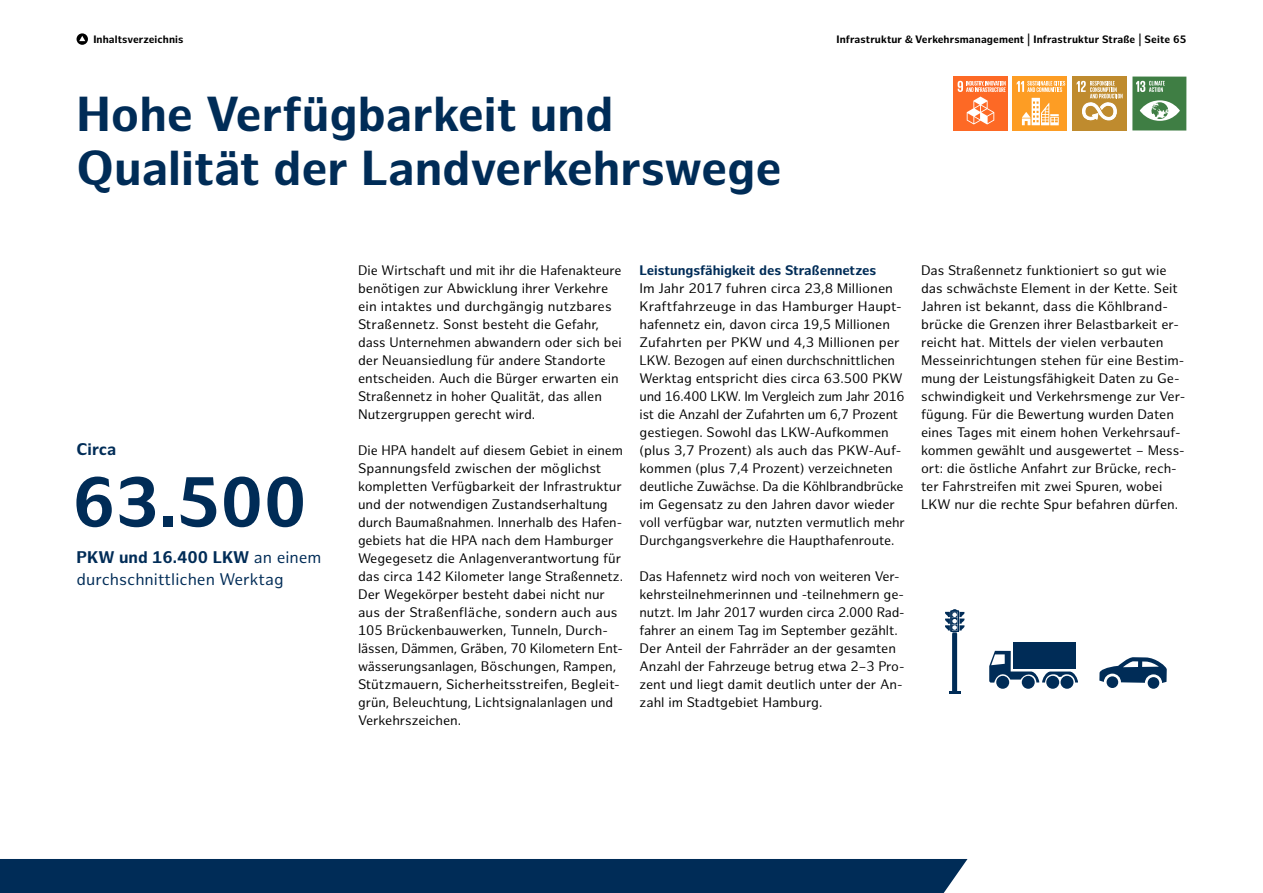
<style>
.page{position:relative;width:1263px;height:893px;background:#fff}
.page>*{position:absolute;margin:0;border:0;box-sizing:border-box;transform-origin:0 0}
.t1{font:700 69px "Hamburg Sans";color:#002c57}
.t2{font:700 48px/54px "Hamburg Sans";color:#002c57}
.t3{font:16.5px/22.5px "Hamburg Sans";color:#002c57}
.t4{font:700 16.5px "Hamburg Sans";color:#002c57}
.t5{font:13.5px/18px "Hamburg Sans";color:#000}
.t6{font:700 13.5px "Hamburg Sans";color:#002c57}
.t7{font:700 10.5px "Hamburg Sans";letter-spacing:.01em;color:#000}
.s1{font-weight:700}
</style>
<div class="page">
<div style="left:0;top:859px;width:967px;height:34px;background:#002c57"></div>
<svg style="left:77px;top:33px;width:11px;height:12px"></svg>
<svg style="left:79px;top:36px;width:6px;height:5px"></svg>
<div style="left:1073px;top:77px;width:54px;height:54px;background:#bf8b2e"></div>
<svg style="left:1077px;top:81px;width:45px;height:40px"></svg>
<div style="left:1013px;top:77px;width:54px;height:54px;background:#fd9d24"></div>
<svg style="left:1022px;top:98px;width:37px;height:27px"></svg>
<svg style="left:1017px;top:81px;width:48px;height:11px"></svg>
<div style="left:953px;top:77px;width:54px;height:54px;background:#fd6925"></div>
<svg style="left:958px;top:81px;width:48px;height:43px"></svg>
<div style="left:1132px;top:77px;width:54px;height:54px;background:#3f7e44"></div>
<svg style="left:1140px;top:100px;width:40px;height:21px"></svg>
<svg style="left:1136px;top:81px;width:29px;height:11px"></svg>
<svg style="left:945px;top:609px;width:19px;height:85px"></svg>
<svg style="left:1099px;top:657px;width:68px;height:26px"></svg>
<div style="left:1147px;top:677px;width:12px;height:12px;background:#002c57;border-radius:50%"></div>
<div style="left:1106px;top:676px;width:12px;height:12px;background:#002c57;border-radius:50%"></div>
<div style="left:1046px;top:676px;width:13px;height:13px;background:#002c57;border-radius:50%"></div>
<svg style="left:1060px;top:676px;width:13px;height:13px"></svg>
<div style="left:996px;top:676px;width:13px;height:13px;background:#002c57;border-radius:50%"></div>
<div style="left:1022px;top:676px;width:13px;height:13px;background:#002c57;border-radius:50%"></div>
<svg style="left:989px;top:651px;width:89px;height:32px"></svg>
<div style="left:1013px;top:642px;width:62px;height:27px;background:#002c57"></div>
<p class="t7" style="left:93px;top:33px;width:92px">Inhaltsverzeichnis</p>
<p class="t7" style="left:836px;top:33px;width:351px">Infrastruktur &amp; Verkehrsmanagement | Infrastruktur Straße | Seite 65</p>
<h2 class="t2" style="left:77px;top:88px;width:707px">Hohe Verfügbarkeit und<br>Qualität der Landverkehrswege</h2>
<p class="t4" style="left:77px;top:439px;width:41px">Circa</p>
<h1 class="t1" style="left:72px;top:462px;width:236px">63.500</h1>
<p class="t3" style="left:77px;top:546px;width:246px"><span class="s1">PKW und 16.400 LKW</span> an einem durchschnittlichen Werktag</p>
<p class="t5" style="left:358px;top:261px;width:265px">Die Wirtschaft und mit ihr die Hafenakteure benötigen zur Abwicklung ihrer Verkehre ein intaktes und durchgängig nutzbares Straßennetz. Sonst besteht die Gefahr, dass Unternehmen abwandern oder sich bei der Neuansiedlung für andere Standorte entscheiden. Auch die Bürger erwarten ein Straßennetz in hoher Qualität, das allen Nutzergruppen gerecht wird.</p>
<p class="t5" style="left:358px;top:441px;width:267px">Die HPA handelt auf diesem Gebiet in einem Spannungsfeld zwischen der möglichst kompletten Verfügbarkeit der Infrastruktur und der notwendigen Zustandserhaltung durch Baumaßnahmen. Innerhalb des Hafen&shy;gebiets hat die HPA nach dem Hamburger Wegegesetz die Anlagenverantwortung für das circa 142 Kilometer lange Straßennetz.<br>Der Wegekörper besteht dabei nicht nur aus der Straßenfläche, sondern auch aus 105 Brückenbauwerken, Tunneln, Durch&shy;lässen, Dämmen, Gräben, 70 Kilometern Ent&shy;wässerungsanlagen, Böschungen, Rampen, Stützmauern, Sicherheitsstreifen, Begleit&shy;grün, Beleuchtung, Lichtsignalanlagen und Verkehrszeichen.</p>
<p class="t6" style="left:639px;top:262px;width:238px">Leistungsfähigkeit des Straßennetzes</p>
<p class="t5" style="left:639px;top:279px;width:267px">Im Jahr 2017 fuhren circa 23,8 Millionen Kraftfahrzeuge in das Hamburger Haupt&shy;hafennetz ein, davon circa 19,5 Millionen Zufahrten per PKW und 4,3 Millionen per LKW. Bezogen auf einen durchschnittlichen Werktag entspricht dies circa 63.500 PKW und 16.400 LKW. Im Vergleich zum Jahr 2016 ist die Anzahl der Zufahrten um 6,7 Prozent gestiegen. Sowohl das LKW-Aufkommen (plus 3,7 Prozent) als auch das PKW-Auf&shy;kommen (plus 7,4 Prozent) verzeichneten deutliche Zuwächse. Da die Köhlbrandbrücke im Gegensatz zu den Jahren davor wieder voll verfügbar war, nutzten vermutlich mehr Durchgangsverkehre die Haupthafenroute.</p>
<p class="t5" style="left:639px;top:567px;width:267px">Das Hafennetz wird noch von weiteren Ver&shy;kehrsteilnehmerinnen und -teilnehmern ge&shy;nutzt. Im Jahr 2017 wurden circa 2.000 Rad&shy;fahrer an einem Tag im September gezählt.<br>Der Anteil der Fahrräder an der gesamten Anzahl der Fahrzeuge betrug etwa 2–3 Pro&shy;zent und liegt damit deutlich unter der An&shy;zahl im Stadtgebiet Hamburg.</p>
<p class="t5" style="left:921px;top:261px;width:266px">Das Straßennetz funktioniert so gut wie das schwächste Element in der Kette. Seit Jahren ist bekannt, dass die Köhlbrand&shy;brücke die Grenzen ihrer Belastbarkeit er&shy;reicht hat. Mittels der vielen verbauten Messeinrichtungen stehen für eine Bestim&shy;mung der Leistungsfähigkeit Daten zu Ge&shy;schwindigkeit und Verkehrsmenge zur Ver&shy;fügung. Für die Bewertung wurden Daten eines Tages mit einem hohen Verkehrsauf&shy;kommen gewählt und ausgewertet – Mess&shy;ort: die östliche Anfahrt zur Brücke, rech&shy;ter Fahrstreifen mit zwei Spuren, wobei</p>
<p class="t5" style="left:921px;top:495px;width:259px">LKW nur die rechte Spur befahren dürfen.</p>
</div>
